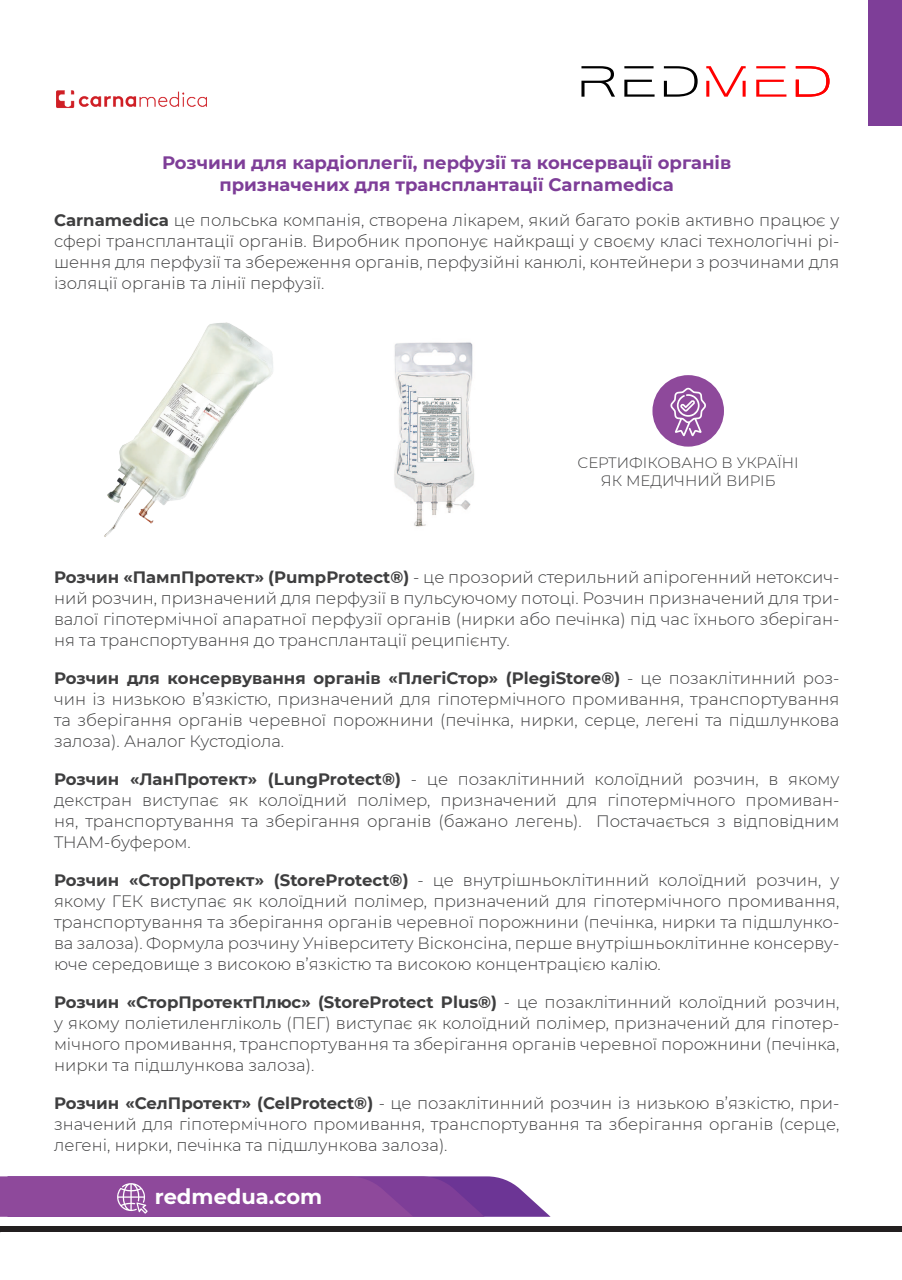
<style>
.page{position:relative;width:902px;height:1280px;background:#fff}
.page>*{position:absolute;margin:0;border:0;box-sizing:border-box;transform-origin:0 0}
.t1{font:700 21px "Montserrat";color:#fff}
.t2{font:700 18px/21.6px "Montserrat";color:#7e3e98;text-align:center}
.t3{font:300 16.5px/21px "Montserrat";color:#3e3e3f;text-align:justify}
.t4{font:300 15px/18px "Montserrat";color:#3e3e3f;text-align:center}
.s1{font-weight:700}
</style>
<div class="page">
<div style="left:0;top:1227px;width:901px;height:5px;background:#231f20"></div>
<svg style="left:0;top:1176px;width:550px;height:41px;background:#8d4e9f"></svg>
<div style="left:868px;top:0;width:33px;height:125px;background:#7e3e98"></div>
<svg style="left:581px;top:66px;width:34px;height:31px"></svg>
<svg style="left:624px;top:66px;width:30px;height:31px"></svg>
<svg style="left:663px;top:66px;width:34px;height:31px"></svg>
<svg style="left:706px;top:66px;width:39px;height:31px"></svg>
<svg style="left:756px;top:66px;width:30px;height:31px"></svg>
<svg style="left:795px;top:66px;width:34px;height:31px"></svg>
<img style="left:56px;top:90px;width:150px;height:18px">
<img style="left:394px;top:342px;width:80px;height:185px">
<img style="left:104px;top:322px;width:169px;height:215px">
<div style="left:652px;top:375px;width:72px;height:72px;background:#8e499b;border-radius:50%"></div>
<svg style="left:670px;top:387px;width:36px;height:49px"></svg>
<p class="t2" style="left:162px;top:151px;width:570px">Розчини для кардіоплегії, перфузії та консервації органів призначених для трансплантації Carnamedica</p>
<p class="t3" style="left:54px;top:209px;width:786px"><span class="s1">Carnamedica</span> це польська компанія, створена лікарем, який багато років активно працює у сфері трансплантації органів. Виробник пропонує найкращі у своєму класі технологічні рі&shy;шення для перфузії та збереження органів, перфузійні канюлі, контейнери з розчинами для ізоляції органів та лінії перфузії.</p>
<p class="t4" style="left:577px;top:453px;width:223px">СЕРТИФІКОВАНО В УКРАЇНІ<br>ЯК МЕДИЧНИЙ ВИРІБ</p>
<p class="t3" style="left:54px;top:566px;width:786px"><span class="s1">Розчин «ПампПротект» (PumpProtect®)</span> - це прозорий стерильний апірогенний нетоксич&shy;ний розчин, призначений для перфузії в пульсуючому потоці. Розчин призначений для три&shy;валої гіпотермічної апаратної перфузії органів (нирки або печінка) під час їхнього зберіган&shy;ня та транспортування до трансплантації реципієнту.</p>
<p class="t3" style="left:54px;top:667px;width:786px"><span class="s1">Розчин для консервування органів «ПлегіСтор» (PlegiStore®)</span> - це позаклітинний роз&shy;чин із низькою в’язкістю, призначений для гіпотермічного промивання, транспортування та зберігання органів черевної порожнини (печінка, нирки, серце, легені та підшлункова залоза). Аналог Кустодіола.</p>
<p class="t3" style="left:54px;top:768px;width:786px"><span class="s1">Розчин «ЛанПротект» (LungProtect®)</span> - це позаклітинний колоїдний розчин, в якому декстран виступає як колоїдний полімер, призначений для гіпотермічного промиван&shy;ня, транспортування та зберігання органів (бажано легень). Постачається з відповідним THAM-буфером.</p>
<p class="t3" style="left:54px;top:869px;width:786px"><span class="s1">Розчин «СторПротект» (StoreProtect®)</span> - це внутрішньоклітинний колоїдний розчин, у якому ГЕК виступає як колоїдний полімер, призначений для гіпотермічного промивання, транспортування та зберігання органів черевної порожнини (печінка, нирки та підшлунко&shy;ва залоза). Формула розчину Університету Вісконсіна, перше внутрішньоклітинне консерву&shy;юче середовище з високою в’язкістю та високою концентрацією калію.</p>
<p class="t3" style="left:54px;top:991px;width:786px"><span class="s1">Розчин «СторПротектПлюс» (StoreProtect Plus®)</span> - це позаклітинний колоїдний розчин, у якому поліетиленгліколь (ПЕГ) виступає як колоїдний полімер, призначений для гіпотер&shy;мічного промивання, транспортування та зберігання органів черевної порожнини (печінка, нирки та підшлункова залоза).</p>
<p class="t3" style="left:54px;top:1092px;width:786px"><span class="s1">Розчин «СелПротект» (CelProtect®)</span> - це позаклітинний розчин із низькою в’язкістю, при&shy;значений для гіпотермічного промивання, транспортування та зберігання органів (серце, легені, нирки, печінка та підшлункова залоза).</p>
<p class="t1" style="left:155px;top:1181px;width:169px">redmedua.com</p>
</div>
